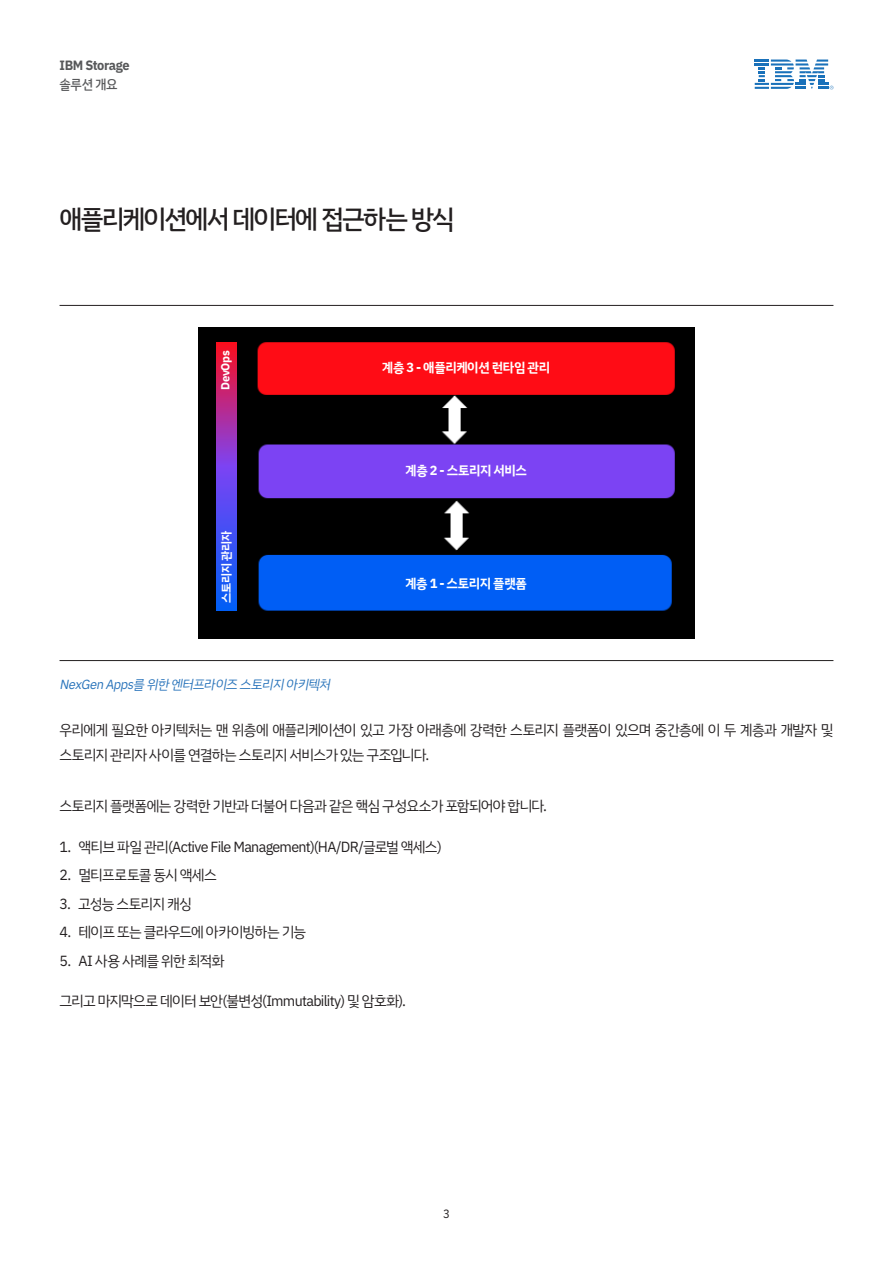
<style>
.page{position:relative;width:893px;height:1263px;background:#fff}
.page>*{position:absolute;margin:0;border:0;box-sizing:border-box;transform-origin:0 0}
.t1{font:500 26.4px "IBM Plex Sans KR";letter-spacing:-.075em;color:#231f20}
.t2{font:14.7px/25.5px "IBM Plex Sans KR";letter-spacing:-.05em;color:#231f20}
.t3{font:700 13.5px "IBM Plex Sans KR";letter-spacing:-.03em;color:#57585a;scale:.95 1}
.t4{font:500 13.5px "IBM Plex Sans KR";color:#57585a;scale:.95 1}
.t5{font:700 13.2px "IBM Plex Sans KR";letter-spacing:-.03em;color:#fff}
.t6{font:italic 13.2px "IBM Plex Sans KR";color:#2873ba}
.t7{font:12px "IBM Plex Sans KR";color:#231f20;scale:.95 1}
.t8{font:700 11.7px "IBM Plex Sans KR";letter-spacing:-.025em;color:#fff}
</style>
<div class="page">
<svg style="left:755px;top:60px;width:78px;height:29px"></svg>
<hr style="left:60px;top:305px;width:773px;height:1px;background:#231f20">
<hr style="left:60px;top:660px;width:773px;height:1px;background:#231f20">
<img style="left:198px;top:328px;width:497px;height:310px">
<div style="left:277px;top:353px;width:379px;height:33px;background:#ff0c15"></div>
<div style="left:277px;top:454px;width:379px;height:33px;background:#7c43f3"></div>
<div style="left:277px;top:568px;width:379px;height:33px;background:#005ef5"></div>
<svg style="left:216px;top:343px;width:20px;height:267px;background:#773dc1"></svg>
<p class="t3" style="left:60px;top:57px;width:75px">IBM Storage</p>
<p class="t4" style="left:60px;top:76px;width:63px">솔루션 개요</p>
<p class="t1" style="left:60px;top:203px;width:397px">애플리케이션에서 데이터에 접근하는 방식</p>
<p class="t8" style="left:218px;top:390px;width:41px;rotate:-90deg">DevOps</p>
<p class="t8" style="left:220px;top:603px;width:73px;rotate:-90deg">스토리지 관리자</p>
<p class="t5" style="left:382px;top:359px;width:170px">계층 3 - 애플리케이션 런타임 관리</p>
<p class="t5" style="left:405px;top:463px;width:123px">계층 2 - 스토리지 서비스</p>
<p class="t5" style="left:405px;top:575px;width:123px">계층 1 - 스토리지 플랫폼</p>
<p class="t6" style="left:60px;top:677px;width:277px">NexGenApps를 위한 엔터프라이즈 스토리지 아키텍처</p>
<p class="t2" style="left:60px;top:717px;width:775px">우리에게 필요한 아키텍처는 맨 위층에 애플리케이션이 있고 가장 아래층에 강력한 스토리지 플랫폼이 있으며 중간층에 이 두 계층과 개발자 및 스토리지 관리자 사이를 연결하는 스토리지 서비스가 있는 구조입니다.</p>
<p class="t2" style="left:60px;top:793px;width:489px">스토리지 플랫폼에는 강력한 기반과 더불어 다음과 같은 핵심 구성요소가 포함되어야 합니다.</p>
<p class="t2" style="left:60px;top:834px;width:384px">1. 액티브 파일 관리(Active File Management)(HA/DR/글로벌 액세스)</p>
<p class="t2" style="left:60px;top:862px;width:159px">2. 멀티프로토콜 동시 액세스</p>
<p class="t2" style="left:60px;top:891px;width:134px">3. 고성능 스토리지 캐싱</p>
<p class="t2" style="left:60px;top:919px;width:248px">4. 테이프 또는 클라우드에 아카이빙하는 기능</p>
<p class="t2" style="left:60px;top:948px;width:166px">5. AI 사용 사례를 위한 최적화</p>
<p class="t2" style="left:60px;top:988px;width:348px">그리고 마지막으로 데이터 보안(불변성(Immutability) 및 암호화).</p>
<p class="t7" style="left:443px;top:1207px;width:9px">3</p>
</div>
